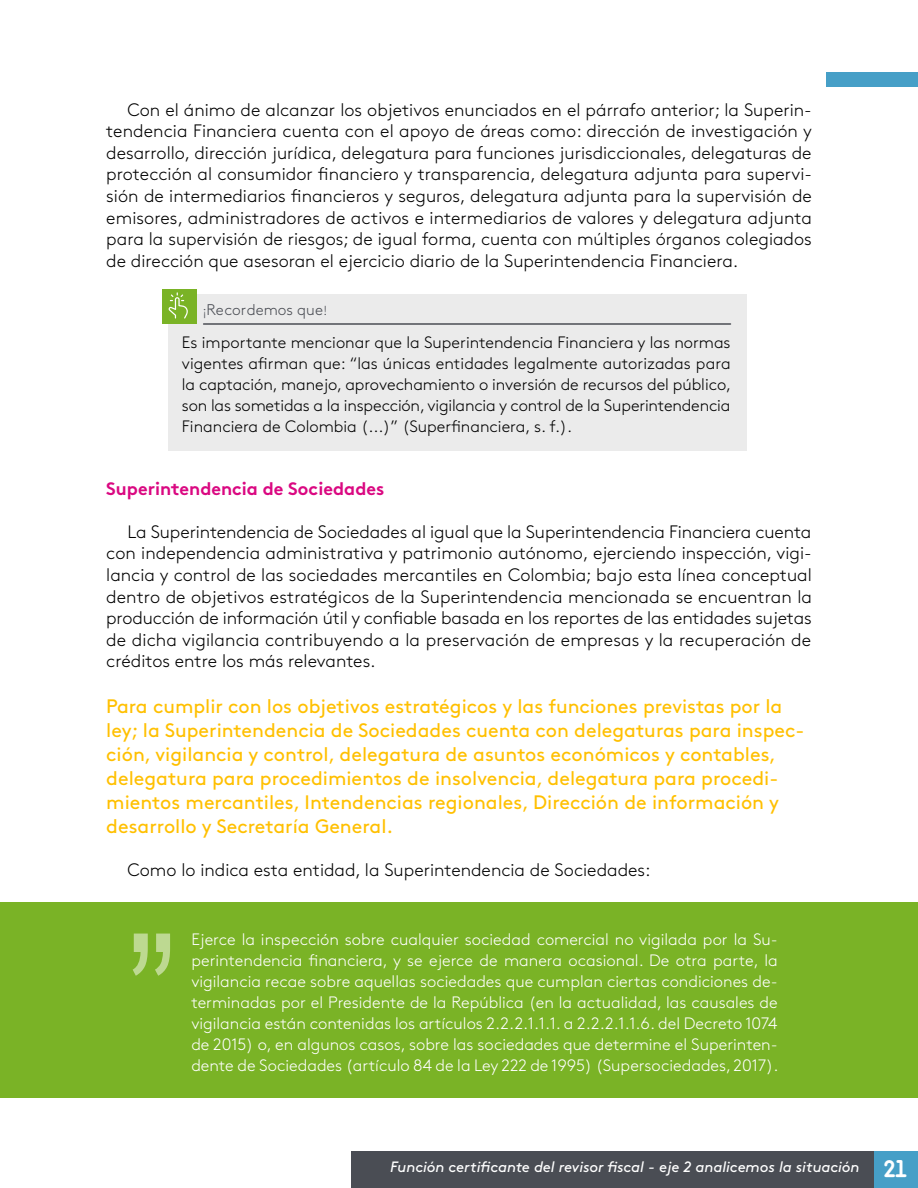
<style>
.page{position:relative;width:918px;height:1188px;background:#fff}
.page>*{position:absolute;margin:0;border:0;box-sizing:border-box;transform-origin:0 0}
.t1{font:180px "Arial Narrow";color:#bdd991}
.t2{font:19.5px/24px "Brown Std";color:#ffc000}
.t3{font:300 18px/21.6px "Brown Std";color:#000;text-align:justify}
.t4{font:18px "Brown Std Bold Alt";color:#da0881}
.t5{font:300 16.5px/21px "Brown Std";color:#fff;text-align:justify}
.t6{font:300 16.5px/21px "Brown Std";color:#000;text-align:justify}
.t7{font:300 15.45px "Brown Std";color:#4a4d54}
.t8{font:italic 15px "Brown Std";letter-spacing:-.005em;color:#fff}
.s1{font-size:13.05px}
.s2{font-family:"Areandina Voz";font-style:normal;font-size:24px}
</style>
<div class="page">
<div style="left:826px;top:72px;width:92px;height:15px;background:#469fc7"></div>
<div style="left:873px;top:1151px;width:45px;height:37px;background:#469fc7"></div>
<div style="left:351px;top:1151px;width:522px;height:37px;background:#4a4d54"></div>
<div style="left:0;top:902px;width:918px;height:196px;background:#7ab326"></div>
<div style="left:168px;top:295px;width:578px;height:156px;background:#ebebeb"></div>
<div style="left:162px;top:289px;width:35px;height:35px;background:#7ab326"></div>
<hr style="left:204px;top:323px;width:527px;height:2px;background:#4a4d54">
<svg style="left:169px;top:292px;width:19px;height:27px"></svg>
<p class="t3" style="left:106px;top:99px;width:707px;text-indent:21px">Con el ánimo de alcanzar los objetivos enunciados en el párrafo anterior; la Superin&shy;tendencia Financiera cuenta con el apoyo de áreas como: dirección de investigación y desarrollo, dirección jurídica, delegatura para funciones jurisdiccionales, delegaturas de protección al consumidor financiero y transparencia, delegatura adjunta para supervi&shy;sión de intermediarios financieros y seguros, delegatura adjunta para la supervisión de emisores, administradores de activos e intermediarios de valores y delegatura adjunta para la supervisión de riesgos; de igual forma, cuenta con múltiples órganos colegiados de dirección que asesoran el ejercicio diario de la Superintendencia Financiera.</p>
<p class="t7" style="left:203px;top:301px;width:125px"><span class="s1">¡</span>Recordemos que<span class="s1">!</span></p>
<p class="t6" style="left:182px;top:332px;width:551px">Es importante mencionar que la Superintendencia Financiera y las normas vigentes afirman que: “las únicas entidades legalmente autorizadas para la captación, manejo, aprovechamiento o inversión de recursos del público, son las sometidas a la inspección, vigilancia y control de la Superintendencia Financiera de Colombia (... )” (Superfinanciera, s. f.).</p>
<p class="t4" style="left:106px;top:478px;width:280px">Superintendencia de Sociedades</p>
<p class="t3" style="left:106px;top:521px;width:707px;text-indent:21px">La Superintendencia de Sociedades al igual que la Superintendencia Financiera cuenta con independencia administrativa y patrimonio autónomo, ejerciendo inspección, vigi&shy;lancia y control de las sociedades mercantiles en Colombia; bajo esta línea conceptual dentro de objetivos estratégicos de la Superintendencia mencionada se encuentran la producción de información útil y confiable basada en los reportes de las entidades sujetas de dicha vigilancia contribuyendo a la preservación de empresas y la recuperación de créditos entre los más relevantes.</p>
<p class="t2" style="left:106px;top:694px;width:700px">Para cumplir con los objetivos estratégicos y las funciones previstas por la ley; la Superintendencia de Sociedades cuenta con delegaturas para inspec&shy;ción, vigilancia y control, delegatura de asuntos económicos y contables, delegatura para procedimientos de insolvencia, delegatura para procedi&shy;mientos mercantiles, Intendencias regionales, Dirección de información y desarrollo y Secretaría General.</p>
<p class="t3" style="left:128px;top:859px;width:525px">Como lo indica esta entidad, la Superintendencia de Sociedades:</p>
<h1 class="t1" style="left:128px;top:867px;width:51px">”</h1>
<p class="t5" style="left:191px;top:929px;width:588px">Ejerce la inspección sobre cualquier sociedad comercial no vigilada por la Su&shy;perintendencia financiera, y se ejerce de manera ocasional. De otra parte, la vigilancia recae sobre aquellas sociedades que cumplan ciertas condiciones de&shy;terminadas por el Presidente de la República (en la actualidad, las causales de vigilancia están contenidas los artículos 2. 2.2.1.1.1. a 2. 2. 2.1.1.6. del Decreto 1074 de 2015) o, en algunos casos, sobre las sociedades que determine el Superinten&shy;dente de Sociedades (artículo 84 de la Ley 222 de 1995) (Supersociedades, 2017).</p>
<p class="t8" style="left:390px;top:1158px;width:518px">Función certificante del revisor fiscal - eje 2 analicemos la situación <span class="s2">21</span></p>
</div>
